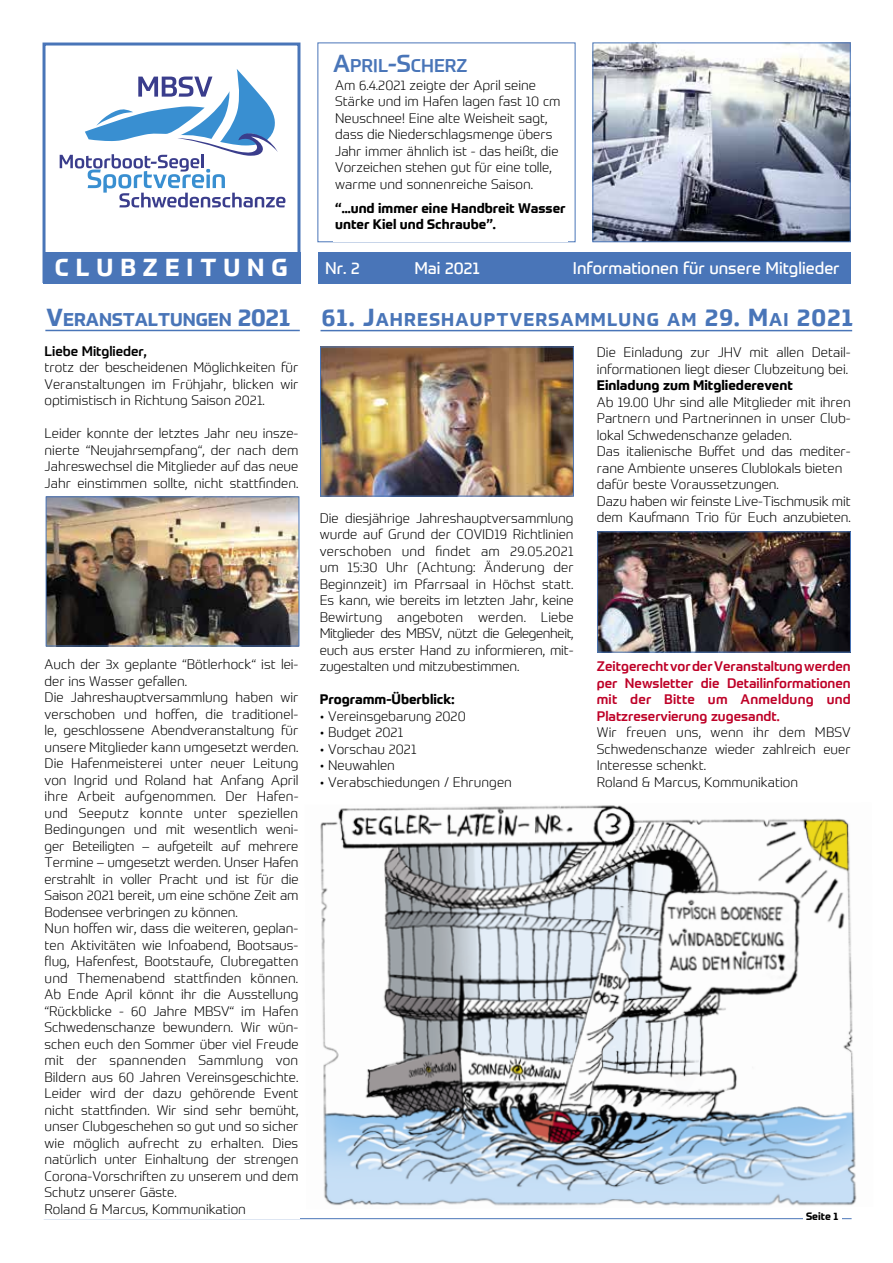
<style>
.page{position:relative;width:893px;height:1263px;background:#fff}
.page>*{position:absolute;margin:0;border:0;box-sizing:border-box;transform-origin:0 0}
.t1{font:700 24px "Prometo";letter-spacing:.29em;color:#fff}
.t2{font:700 18px "Prometo";letter-spacing:.065em;color:#4975b8}
.t3{font:700 18px "Prometo";color:#4975b8}
.t4{font:500 18px "Prometo";color:#4975b8}
.t5{font:16.5px "Prometo";color:#fff}
.t6{font:300 13.5px/16.5px "Prometo";color:#000}
.t7{font:500 13.5px/16.5px "Prometo";color:#be0027;text-align:justify}
.t8{font:700 13.5px/16.5px "Prometo";color:#000}
.t9{font:500 13.5px "Prometo";color:#000}
.t10{font:700 10.5px "Prometo";color:#000}
.s1{font-size:24px}
</style>
<div class="page">
<svg style="left:60px;top:69px;width:225px;height:138px"></svg>
<div style="left:43px;top:43px;width:257px;height:240px;border:3px solid #4975b8"></div>
<div style="left:43px;top:252px;width:257px;height:31px;background:#4975b8"></div>
<div style="left:318px;top:252px;width:532px;height:31px;background:#4975b8"></div>
<img style="left:594px;top:45px;width:255px;height:195px">
<div style="left:592px;top:43px;width:259px;height:199px;border:1px solid #4975b8"></div>
<hr style="left:44px;top:1218px;width:808px;height:1px;background:#4975b8">
<hr style="left:45px;top:330px;width:255px;height:1px;background:#4975b8">
<hr style="left:320px;top:330px;width:532px;height:1px;background:#4975b8">
<img style="left:320px;top:805px;width:537px;height:401px">
<div style="left:803px;top:1210px;width:38px;height:17px;background:#fff"></div>
<img style="left:599px;top:533px;width:250px;height:117px">
<div style="left:597px;top:531px;width:254px;height:121px;border:1px solid #4975b8"></div>
<img style="left:322px;top:349px;width:250px;height:145px">
<div style="left:320px;top:347px;width:254px;height:149px;border:1px solid #4975b8"></div>
<img style="left:48px;top:498px;width:249px;height:146px">
<div style="left:46px;top:496px;width:253px;height:150px;border:1px solid #4975b8"></div>
<h2 class="t4" style="left:333px;top:54px;width:136px"><span class="s1">A</span>PRIL<span class="s1">-S</span>CHERZ</h2>
<p class="t6" style="left:335px;top:76px;width:227px">Am 6.4.2021 zeigte der April seine Stärke und im Hafen lagen fast 10 cm Neuschnee! Eine alte Weisheit sagt, dass die Niederschlagsmenge übers Jahr immer ähnlich ist - das heißt, die Vorzeichen stehen gut für eine tolle, warme und sonnenreiche Saison.</p>
<p class="t8" style="left:335px;top:199px;width:232px">“...und immer eine Handbreit Wasser unter Kiel und Schraube”.</p>
<h1 class="t1" style="left:55px;top:252px;width:234px">CLUBZEITUNG</h1>
<p class="t5" style="left:325px;top:258px;width:36px">Nr. 2</p>
<p class="t5" style="left:414px;top:258px;width:67px">Mai 2021</p>
<p class="t5" style="left:573px;top:258px;width:268px">Informationen für unsere Mitglieder</p>
<h2 class="t3" style="left:47px;top:308px;width:245px"><span class="s1">V</span>ERANSTALTUNGEN <span class="s1">2021</span></h2>
<h2 class="t2" style="left:322px;top:308px;width:533px"><span class="s1">61. J</span>AHRESHAUPTVERSAMMLUNG AM <span class="s1">29. M</span>AI <span class="s1">2021</span></h2>
<p class="t9" style="left:45px;top:342px;width:104px">Liebe Mitglieder,</p>
<p class="t6" style="left:45px;top:359px;width:255px;text-align:justify">trotz der bescheidenen Möglichkeiten für Veranstaltungen im Frühjahr, blicken wir optimistisch in Richtung Saison 2021.</p>
<p class="t6" style="left:45px;top:425px;width:255px;text-align:justify">Leider konnte der letztes Jahr neu insze&shy;nierte “Neujahrsempfang“, der nach dem Jahreswechsel die Mitglieder auf das neue Jahr einstimmen sollte, nicht stattfinden.</p>
<p class="t6" style="left:45px;top:656px;width:255px">Auch der 3x geplante “Bötlerhock“ ist lei&shy;der ins Wasser gefallen.<br>Die Jahreshauptversammlung haben wir verschoben und hoffen, die traditionel&shy;le, geschlossene Abendveranstaltung für unsere Mitglieder kann umgesetzt werden.<br>Die Hafenmeisterei unter neuer Leitung von Ingrid und Roland hat Anfang April ihre Arbeit aufgenommen. Der Hafen&shy;und Seeputz konnte unter speziellen Bedingungen und mit wesentlich weni&shy;ger Beteiligten – aufgeteilt auf mehrere Termine – umgesetzt werden. Unser Hafen erstrahlt in voller Pracht und ist für die Saison 2021 bereit, um eine schöne Zeit am Bodensee verbringen zu können.<br>Nun hoffen wir, dass die weiteren, geplan&shy;ten Aktivitäten wie Infoabend, Bootsaus&shy;flug, Hafenfest, Bootstaufe, Clubregatten und Themenabend stattfinden können.<br>Ab Ende April könnt ihr die Ausstellung “Rückblicke - 60 Jahre MBSV“ im Hafen Schwedenschanze bewundern. Wir wün&shy;schen euch den Sommer über viel Freude mit der spannenden Sammlung von Bildern aus 60 Jahren Vereinsgeschichte.<br>Leider wird der dazu gehörende Event nicht stattfinden. Wir sind sehr bemüht, unser Clubgeschehen so gut und so sicher wie möglich aufrecht zu erhalten. Dies natürlich unter Einhaltung der strengen Corona-Vorschriften zu unserem und dem Schutz unserer Gäste.<br>Roland &amp; Marcus, Kommunikation</p>
<p class="t6" style="left:320px;top:509px;width:255px;text-align:justify">Die diesjährige Jahreshauptversammlung wurde auf Grund der COVID19 Richtlinien verschoben und findet am 29.05.2021 um 15:30 Uhr (Achtung: Änderung der Beginnzeit) im Pfarrsaal in Höchst statt.<br>Es kann, wie bereits im letzten Jahr, keine Bewirtung angeboten werden. Liebe Mitglieder des MBSV, nützt die Gelegenheit, euch aus erster Hand zu informieren, mit&shy;zugestalten und mitzubestimmen.</p>
<p class="t8" style="left:320px;top:691px;width:136px">Programm-Überblick:</p>
<p class="t6" style="left:320px;top:707px;width:148px">• Vereinsgebarung 2020</p>
<p class="t6" style="left:320px;top:724px;width:85px">• Budget 2021</p>
<p class="t6" style="left:320px;top:740px;width:98px">• Vorschau 2021</p>
<p class="t6" style="left:320px;top:757px;width:77px">• Neuwahlen</p>
<p class="t6" style="left:320px;top:773px;width:194px">• Verabschiedungen / Ehrungen</p>
<p class="t6" style="left:597px;top:344px;width:255px">Die Einladung zur JHV mit allen Detail&shy;informationen liegt dieser Clubzeitung bei.</p>
<p class="t8" style="left:597px;top:377px;width:198px">Einladung zum Mitgliederevent</p>
<p class="t6" style="left:597px;top:394px;width:255px">Ab 19.00 Uhr sind alle Mitglieder mit ihren Partnern und Partnerinnen in unser Club&shy;lokal Schwedenschanze geladen.<br>Das italienische Buffet und das mediter&shy;rane Ambiente unseres Clublokals bieten dafür beste Voraussetzungen.<br>Dazu haben wir feinste Live-Tischmusik mit dem Kaufmann Trio für Euch anzubieten.</p>
<p class="t7" style="left:597px;top:658px;width:255px">Zeitgerecht vor der Veranstaltung werden per Newsletter die Detailinformationen mit der Bitte um Anmeldung und Platzreservierung zugesandt.</p>
<p class="t6" style="left:597px;top:724px;width:255px">Wir freuen uns, wenn ihr dem MBSV<br>Schwedenschanze wieder zahlreich euer<br>Interesse schenkt.<br>Roland &amp; Marcus, Kommunikation</p>
<p class="t10" style="left:806px;top:1209px;width:34px">Seite 1</p>
</div>
